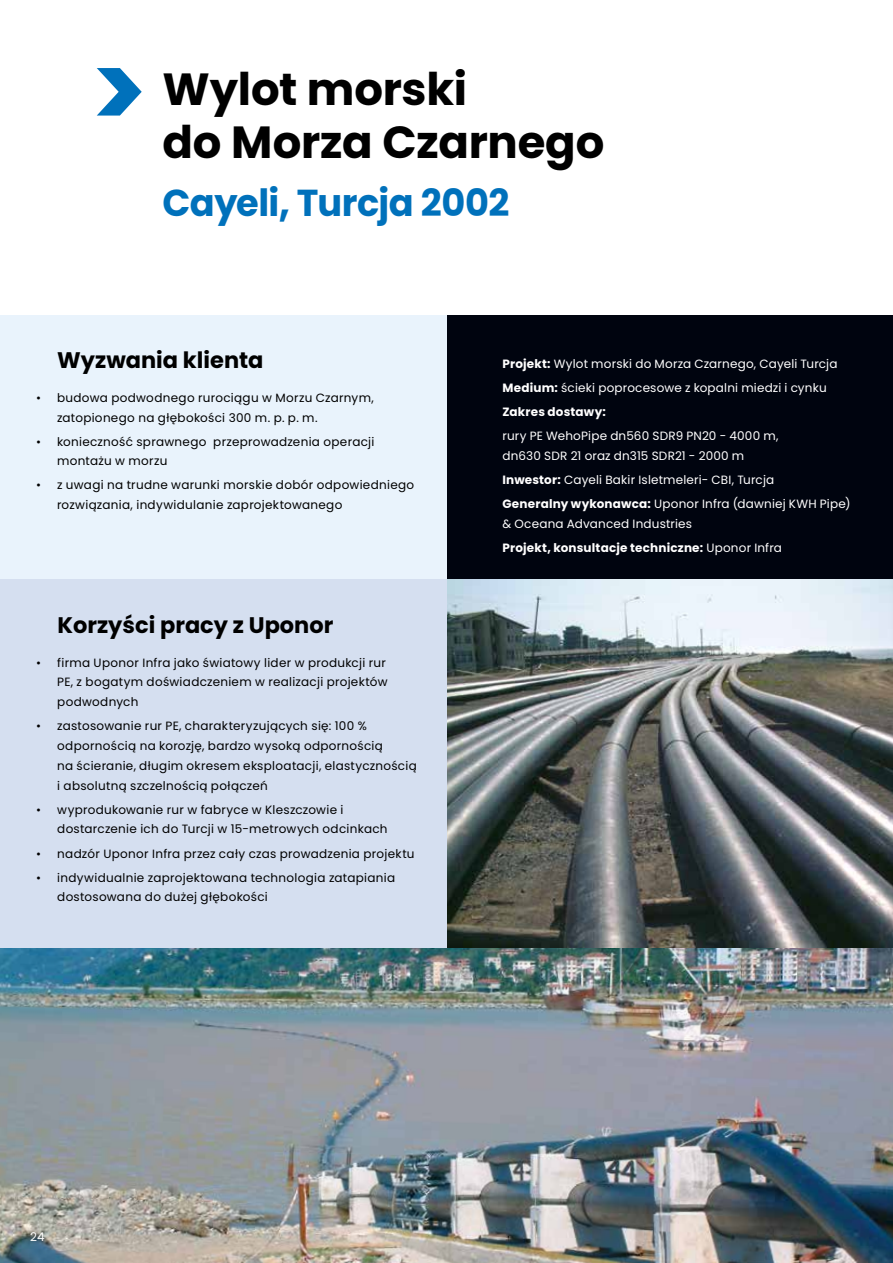
<style>
.page{position:relative;width:893px;height:1263px;background:#fff}
.page>*{position:absolute;margin:0;border:0;box-sizing:border-box;transform-origin:0 0}
.t1{font:700 45px/52.5px "Poppins";letter-spacing:-.005em;color:#000}
.t2{font:700 37.5px "Poppins";letter-spacing:-.015em;color:#0071bb}
.t3{font:700 22.5px "Poppins";color:#000}
.t4{font:12px/19.8px "Poppins";letter-spacing:.025em;color:#000}
.t5{font:12px/24px "Poppins";letter-spacing:.015em;color:#fff}
.s1{font-weight:700}
</style>
<div class="page">
<svg style="left:97px;top:68px;width:45px;height:48px"></svg>
<img style="left:0;top:947px;width:893px;height:316px">
<img style="left:447px;top:579px;width:446px;height:368px">
<div style="left:446px;top:316px;width:447px;height:263px;background:#00040f"></div>
<div style="left:0;top:316px;width:446px;height:263px;background:#e9f3fc"></div>
<div style="left:0;top:579px;width:447px;height:368px;background:#d5dff0"></div>
<hr style="left:892px;top:316px;width:1px;height:210px;background:#e9f3fc">
<hr style="left:892px;top:526px;width:1px;height:263px;background:#00040f">
<h1 class="t1" style="left:163px;top:63px;width:443px">Wylot morski<br>do Morza Czarnego</h1>
<h2 class="t2" style="left:163px;top:181px;width:348px">Cayeli, Turcja 2002</h2>
<h3 class="t3" style="left:57px;top:347px;width:208px">Wyzwania klienta</h3>
<p class="t4" style="left:57px;top:388px;width:318px;text-indent:-21px">• budowa podwodnego rurociągu w Morzu Czarnym, zatopionego na głębokości 300 m. p. p. m.</p>
<p class="t4" style="left:57px;top:431px;width:319px;text-indent:-21px">• konieczność sprawnego przeprowadzenia operacji montażu w morzu</p>
<p class="t4" style="left:57px;top:475px;width:359px;text-indent:-21px">• z uwagi na trudne warunki morskie dobór odpowiedniego rozwiązania, indywidulanie zaprojektowanego</p>
<h3 class="t3" style="left:58px;top:612px;width:277px">Korzyści pracy z Uponor</h3>
<p class="t4" style="left:57px;top:652px;width:332px;text-indent:-21px">• firma Uponor Infra jako światowy lider w produkcji rur<br>PE, z bogatym doświadczeniem w realizacji projektów podwodnych</p>
<p class="t4" style="left:57px;top:716px;width:361px;text-indent:-21px">• zastosowanie rur PE, charakteryzujących się: 100 % odpornością na korozję, bardzo wysoką odpornością<br>na ścieranie, długim okresem eksploatacji, elastycznością i absolutną szczelnością połączeń</p>
<p class="t4" style="left:57px;top:800px;width:332px;text-indent:-21px">• wyprodukowanie rur w fabryce w Kleszczowie i dostarczenie ich do Turcji w 15-metrowych odcinkach</p>
<p class="t4" style="left:36px;top:843px;width:380px">• nadzór Uponor Infra przez cały czas prowadzenia projektu</p>
<p class="t4" style="left:57px;top:867px;width:339px;text-indent:-21px">• indywidualnie zaprojektowana technologia zatapiania dostosowana do dużej głębokości</p>
<p class="t5" style="left:502px;top:352px;width:336px"><span class="s1">Projekt:</span> Wylot morski do Morza Czarnego, Cayeli Turcja<br><span class="s1">Medium:</span> ścieki poprocesowe z kopalni miedzi i cynku<br><span class="s1">Zakres dostawy:</span></p>
<p class="t5" style="left:502px;top:426px;width:278px;line-height:19.8px">rury PE WehoPipe dn560 SDR9 PN20 - 4000 m, dn630 SDR 21 oraz dn315 SDR21 - 2000 m</p>
<p class="t5" style="left:502px;top:468px;width:349px"><span class="s1">Inwestor:</span> Cayeli Bakir Isletmeleri- CBI, Turcja<br><span class="s1">Generalny wykonawca:</span> Uponor Infra (dawniej KWH Pipe)</p>
<p class="t5" style="left:502px;top:512px;width:281px">&amp; Oceana Advanced Industries<br><span class="s1">Projekt, konsultacje techniczne:</span> Uponor Infra</p>
<p class="t5" style="left:30px;top:1224px;width:16px">24</p>
</div>
